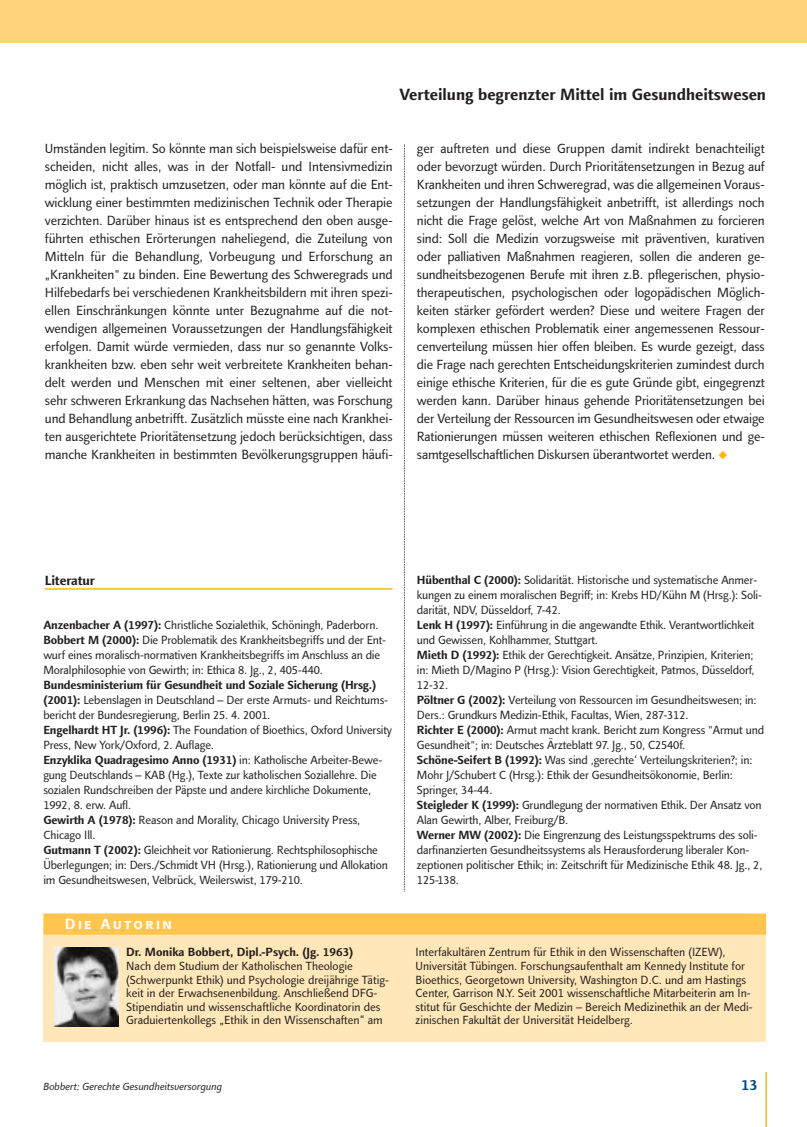
<style>
.page{position:relative;width:807px;height:1127px;background:#fff}
.page>*{position:absolute;margin:0;border:0;box-sizing:border-box;transform-origin:0 0}
.t1{font:700 16.5px "Linotype Finnegan";color:#231f1f}
.t2{font:700 15px "Linotype Finnegan SC";letter-spacing:.165em;color:#fff}
.t3{font:700 15px "Linotype Finnegan";color:#004a88}
.t4{font:13.5px/18px "Linotype Finnegan";letter-spacing:-.01em;color:#231f1f;text-align:justify}
.t5{font:700 13.5px "Linotype Finnegan";letter-spacing:-.01em;color:#231f1f}
.t6{font:12px/15px "Linotype Finnegan";letter-spacing:-.01em;color:#231f1f}
.t7{font:700 12px "Linotype Finnegan";color:#231f1f}
.t8{font:italic 10.5px "Linotype Finnegan";color:#231f1f}
.s1{font-family:"GG Garamond";font-size:15px;color:#fdb812}
.s2{font-weight:700}
</style>
<div class="page">
<hr style="left:765px;top:1072px;width:2px;height:54px;background:#fdb812">
<div style="left:1px;top:0;width:806px;height:43px;background:#ffd27c"></div>
<hr style="left:0;top:0;width:1px;height:42px;background:#ffd27c">
<svg style="left:404px;top:145px;width:1px;height:746px"></svg>
<hr style="left:45px;top:588px;width:348px;height:1px;background:#fdb812">
<div style="left:44px;top:913px;width:722px;height:129px;background:#ffe7b9"></div>
<div style="left:44px;top:913px;width:722px;height:21px;background:#ffc54e"></div>
<img style="left:55px;top:947px;width:64px;height:79px">
<h1 class="t1" style="left:399px;top:88px;width:368px">Verteilung begrenzter Mittel im Gesundheitswesen</h1>
<p class="t4" style="left:45px;top:141px;width:349px">Umständen legitim. So könnte man sich beispielsweise dafür ent&shy;scheiden, nicht alles, was in der Notfall- und Intensivmedizin möglich ist, praktisch umzusetzen, oder man könnte auf die Ent&shy;wicklung einer bestimmten medizinischen Technik oder Therapie verzichten. Darüber hinaus ist es entsprechend den oben ausge&shy;führten ethischen Erörterungen naheliegend, die Zuteilung von Mitteln für die Behandlung, Vorbeugung und Erforschung an „Krankheiten" zu binden. Eine Bewertung des Schweregrads und Hilfebedarfs bei verschiedenen Krankheitsbildern mit ihren spezi&shy;ellen Einschränkungen könnte unter Bezugnahme auf die not&shy;wendigen allgemeinen Voraussetzungen der Handlungsfähigkeit erfolgen. Damit würde vermieden, dass nur so genannte Volks&shy;krankheiten bzw. eben sehr weit verbreitete Krankheiten behan&shy;delt werden und Menschen mit einer seltenen, aber vielleicht sehr schweren Erkrankung das Nachsehen hätten, was Forschung und Behandlung anbetrifft. Zusätzlich müsste eine nach Krankhei&shy;ten ausgerichtete Prioritätensetzung jedoch berücksichtigen, dass manche Krankheiten in bestimmten Bevölkerungsgruppen häufi-</p>
<p class="t4" style="left:417px;top:141px;width:349px">ger auftreten und diese Gruppen damit indirekt benachteiligt oder bevorzugt würden. Durch Prioritätensetzungen in Bezug auf Krankheiten und ihren Schweregrad, was die allgemeinen Voraus&shy;setzungen der Handlungsfähigkeit anbetrifft, ist allerdings noch nicht die Frage gelöst, welche Art von Maßnahmen zu forcieren sind: Soll die Medizin vorzugsweise mit präventiven, kurativen oder palliativen Maßnahmen reagieren, sollen die anderen ge&shy;sundheitsbezogenen Berufe mit ihren z.B. pflegerischen, physio&shy;therapeutischen, psychologischen oder logopädischen Möglich&shy;keiten stärker gefördert werden? Diese und weitere Fragen der komplexen ethischen Problematik einer angemessenen Ressour&shy;cenverteilung müssen hier offen bleiben. Es wurde gezeigt, dass die Frage nach gerechten Entscheidungskriterien zumindest durch einige ethische Kriterien, für die es gute Gründe gibt, eingegrenzt werden kann. Darüber hinaus gehende Prioritätensetzungen bei der Verteilung der Ressourcen im Gesundheitswesen oder etwaige Rationierungen müssen weiteren ethischen Reflexionen und ge&shy;samtgesellschaftlichen Diskursen überantwortet werden. <span class="s1">∆</span></p>
<p class="t5" style="left:45px;top:575px;width:51px">Literatur</p>
<p class="t6" style="left:43px;top:618px;width:344px"><span class="s2">Anzenbacher A (1997):</span> Christliche Sozialethik, Schöningh, Paderborn.<br><span class="s2">Bobbert M (2000):</span> Die Problematik des Krankheitsbegriffs und der Ent&shy;wurf eines moralisch-normativen Krankheitsbegriffs im Anschluss an die Moralphilosophie von Gewirth; in: Ethica 8. Jg., 2, 405-440.</p>
<p class="t6" style="left:43px;top:678px;width:350px"><span class="s2">Bundesministerium für Gesundheit und Soziale Sicherung (Hrsg.) (2001):</span> Lebenslagen in Deutschland – Der erste Armuts- und Reichtums&shy;bericht der Bundesregierung, Berlin 25. 4. 2001.<br><span class="s2">Engelhardt HT Jr. (1996):</span> The Foundation of Bioethics, Oxford University Press, New York/Oxford, 2. Auflage.<br><span class="s2">Enzyklika Quadragesimo Anno (1931)</span> in: Katholische Arbeiter-Bewe&shy;gung Deutschlands – KAB (Hg.), Texte zur katholischen Soziallehre. Die sozialen Rundschreiben der Päpste und andere kirchliche Dokumente, 1992, 8. erw. Aufl.<br><span class="s2">Gewirth A (1978):</span> Reason and Morality, Chicago University Press, Chicago Ill.<br><span class="s2">Gutmann T (2002):</span> Gleichheit vor Rationierung. Rechtsphilosophische Überlegungen; in: Ders./Schmidt VH (Hrsg.), Rationierung und Allokation im Gesundheitswesen, Velbrück, Weilerswist, 179-210.</p>
<p class="t2" style="left:65px;top:915px;width:109px">Die Autorin</p>
<p class="t7" style="left:126px;top:948px;width:229px">Dr. Monika Bobbert, Dipl.-Psych. (Jg. 1963)</p>
<p class="t6" style="left:126px;top:960px;width:264px;line-height:13.5px">Nach dem Studium der Katholischen Theologie (Schwerpunkt Ethik) und Psychologie dreijährige Tätig&shy;keit in der Erwachsenenbildung. Anschließend DFG-Stipendiatin und wissenschaftliche Koordinatorin des Graduiertenkollegs „Ethik in den Wissenschaften“ am</p>
<p class="t6" style="left:417px;top:573px;width:349px"><span class="s2">Hübenthal C (2000):</span> Solidarität. Historische und systematische Anmer&shy;kungen zu einem moralischen Begriff; in: Krebs HD/Kühn M (Hrsg.): Soli&shy;darität, NDV, Düsseldorf, 7-42.<br><span class="s2">Lenk H (1997):</span> Einführung in die angewandte Ethik. Verantwortlichkeit und Gewissen, Kohlhammer, Stuttgart.<br><span class="s2">Mieth D (1992):</span> Ethik der Gerechtigkeit. Ansätze, Prinzipien, Kriterien; in: Mieth D/Magino P (Hrsg.): Vision Gerechtigkeit, Patmos, Düsseldorf, 12-32.<br><span class="s2">Pöltner G (2002):</span> Verteilung von Ressourcen im Gesundheitswesen; in:<br>Ders.: Grundkurs Medizin-Ethik, Facultas, Wien, 287-312.<br><span class="s2">Richter E (2000):</span> Armut macht krank. Bericht zum Kongress "Armut und Gesundheit"; in: Deutsches Ärzteblatt 97. Jg., 50, C2540f.<br><span class="s2">Schöne-Seifert B (1992):</span> Was sind ‚gerechte‘ Verteilungskriterien?; in:<br>Mohr J/Schubert C (Hrsg.): Ethik der Gesundheitsökonomie, Berlin:<br>Springer, 34-44.<br><span class="s2">Steigleder K (1999):</span> Grundlegung der normativen Ethik. Der Ansatz von Alan Gewirth, Alber, Freiburg/B.<br><span class="s2">Werner MW (2002):</span> Die Eingrenzung des Leistungsspektrums des soli&shy;darfinanzierten Gesundheitssystems als Herausforderung liberaler Kon&shy;zeptionen politischer Ethik; in: Zeitschrift für Medizinische Ethik 48. Jg., 2, 125-138.</p>
<p class="t6" style="left:416px;top:946px;width:339px;line-height:13.5px">Interfakultären Zentrum für Ethik in den Wissenschaften (IZEW), Universität Tübingen. Forschungsaufenthalt am Kennedy Institute for Bioethics, Georgetown University, Washington D.C. und am Hastings Center, Garrison N.Y. Seit 2001 wissenschaftliche Mitarbeiterin am In&shy;stitut für Geschichte der Medizin – Bereich Medizinethik an der Medi&shy;zinischen Fakultät der Universität Heidelberg.</p>
<p class="t8" style="left:43px;top:1082px;width:180px">Bobbert: Gerechte Gesundheitsversorgung</p>
<p class="t3" style="left:741px;top:1078px;width:18px">13</p>
</div>
